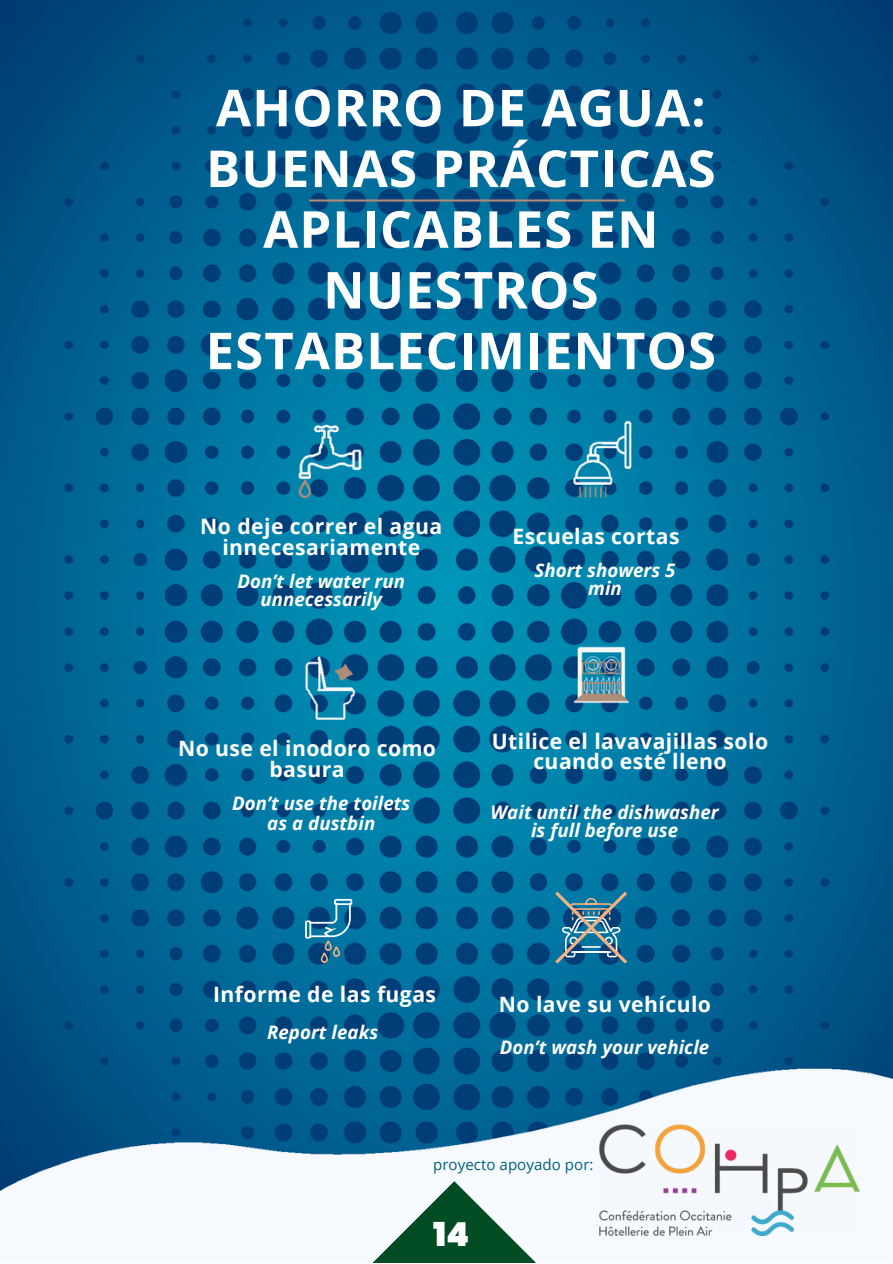
<style>
.page{position:relative;width:893px;height:1264px;background:#fff}
.page>*{position:absolute;margin:0;border:0;box-sizing:border-box;transform-origin:0 0}
.t1{font:700 51px/60.8px "Open Sans";letter-spacing:.02em;color:#fff;text-align:center}
.t2{font:900 33px "Poppins";color:#fff}
.t3{font:700 21.15px/20.2px "Open Sans";letter-spacing:.02em;color:#fff;text-align:center}
.t4{font:italic 700 18.6px/18px "Open Sans";letter-spacing:.005em;color:#fff;text-align:center}
.t5{font:15.15px "Open Sans";letter-spacing:.005em;color:#005f7e}
</style>
<div class="page">
<img style="left:0;top:0;width:892px;height:1236px">
<svg style="left:305px;top:898px;width:47px;height:64px;background:#2678a0"></svg>
<svg style="left:555px;top:891px;width:72px;height:72px;background:#3d7f9c"></svg>
<img style="left:599px;top:1123px;width:260px;height:112px">
<svg style="left:372px;top:1180px;width:164px;height:82px"></svg>
<p class="t1" style="left:206px;top:76px;width:512px">AHORRO DE AGUA:<br>BUENAS PRÁCTICAS<br>APLICABLES EN<br>NUESTROS<br>ESTABLECIMIENTOS</p>
<p class="t3" style="left:200px;top:516px;width:243px">No deje correr el agua innecesariamente</p>
<p class="t4" style="left:237px;top:572px;width:169px">Don’t let water run unnecessarily</p>
<p class="t3" style="left:178px;top:738px;width:259px">No use el inodoro como basura</p>
<p class="t4" style="left:232px;top:792px;width:180px;line-height:20.2px">Don’t use the toilets as a dustbin</p>
<p class="t3" style="left:512px;top:526px;width:169px">Escuelas cortas</p>
<p class="t4" style="left:534px;top:560px;width:142px">Short showers 5 min</p>
<p class="t3" style="left:491px;top:730px;width:278px">Utilice el lavavajillas solo cuando esté lleno</p>
<p class="t4" style="left:490px;top:802px;width:229px">Wait until the dishwasher is full before use</p>
<p class="t3" style="left:213px;top:984px;width:224px">Informe de las fugas</p>
<p class="t4" style="left:267px;top:1023px;width:113px">Report leaks</p>
<p class="t3" style="left:499px;top:993px;width:214px">No lave su vehículo</p>
<p class="t4" style="left:500px;top:1037px;width:211px">Don’t wash your vehicle</p>
<p class="t5" style="left:433px;top:1153px;width:162px">proyecto apoyado por:</p>
<p class="t2" style="left:433px;top:1211px;width:38px">14</p>
</div>
